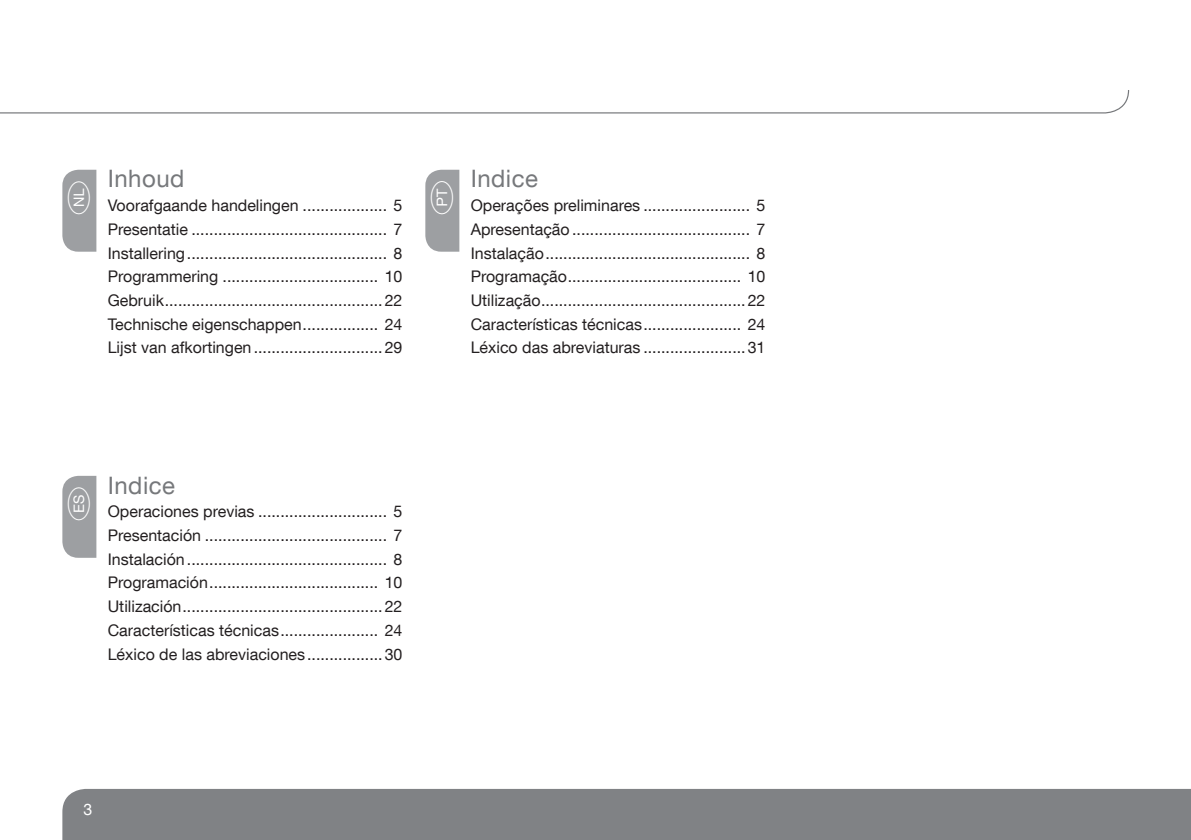
<style>
.page{position:relative;width:1191px;height:840px;background:#fff}
.page>*{position:absolute;margin:0;border:0;box-sizing:border-box;transform-origin:0 0}
.t1{font:24px "Helvetica Neue LT Com";letter-spacing:.02em;color:#76787b}
.t2{font:22px "Hager";color:#fff}
.t3{font:16px/23.6px "Helvetica Neue LT Com";color:#231f20;text-align:justify}
.t4{font:16px "Helvetica Neue LT Com";color:#fff}
</style>
<div class="page">
<div style="left:62px;top:788px;width:1129px;height:51px;background:#808285"></div>
<svg style="left:0;top:90px;width:1129px;height:24px"></svg>
<svg style="left:62px;top:475px;width:34px;height:82px;background:#a2a4a7"></svg>
<div style="left:62px;top:170px;width:34px;height:81px;background:#9d9fa2"></div>
<div style="left:425px;top:170px;width:34px;height:81px;background:#9d9fa2"></div>
<h2 class="t2" style="left:68px;top:216px;width:37px;rotate:-90deg">•</h2>
<h1 class="t1" style="left:108px;top:164px;width:78px">Inhoud</h1>
<p class="t3" style="left:108px;top:193px;width:296px">Voorafgaande handelingen ................... 5<br>Presentatie ............................................ 7<br>Installering............................................. 8<br>Programmering ................................... 10<br>Gebruik.................................................22<br>Technische eigenschappen................. 24<br>Lijst van afkortingen.............................29</p>
<h2 class="t2" style="left:430px;top:216px;width:37px;rotate:-90deg">®</h2>
<h1 class="t1" style="left:471px;top:164px;width:69px">Indice</h1>
<p class="t3" style="left:471px;top:193px;width:296px">Operações preliminares ........................ 5<br>Apresentação ........................................ 7<br>Instalação.............................................. 8<br>Programação....................................... 10<br>Utilização..............................................22<br>Características técnicas...................... 24<br>Léxico das abreviaturas .......................31</p>
<h2 class="t2" style="left:68px;top:522px;width:37px;rotate:-90deg">ß</h2>
<h1 class="t1" style="left:108px;top:470px;width:69px">Indice</h1>
<p class="t3" style="left:108px;top:499px;width:296px">Operaciones previas ............................. 5<br>Presentación ......................................... 7<br>Instalación............................................. 8<br>Programación...................................... 10<br>Utilización.............................................22<br>Características técnicas...................... 24<br>Léxico de las abreviaciones.................30</p>
<p class="t4" style="left:83px;top:798px;width:10px">3</p>
</div>
